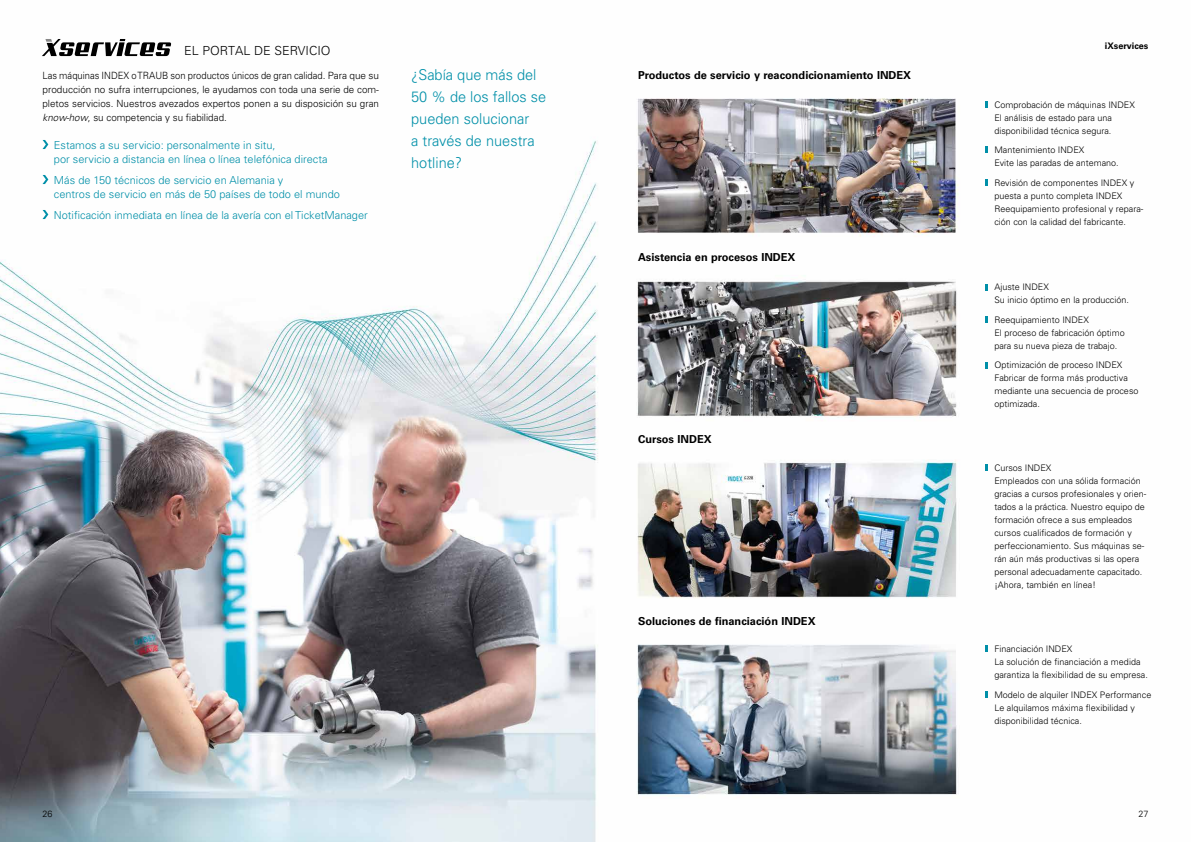
<style>
.page{position:relative;width:1191px;height:842px;background:#fff}
.page>*{position:absolute;margin:0;border:0;box-sizing:border-box;transform-origin:0 0}
.t1{font:300 15px/22px "INDEX Univers";color:#008fa8}
.t2{font:300 12.5px "INDEX Univers";color:#000}
.t3{font:300 11px/14px "INDEX Univers";color:#008fa8}
.t4{font:700 11px "Univers LT Std";color:#000}
.t5{font:300 10px/14px "INDEX Univers";color:#000;text-align:justify;scale:.94 1}
.t6{font:300 9px/13px "INDEX Univers";color:#000}
.t7{font:700 9px "Univers LT Std";color:#000}
.s1{font-style:italic}
</style>
<div class="page">
<img style="left:0;top:43px;width:988px;height:799px">
<svg style="left:42px;top:39px;width:129px;height:17px"></svg>
<svg style="left:986px;top:646px;width:2px;height:6px"></svg>
<svg style="left:986px;top:691px;width:2px;height:7px"></svg>
<svg style="left:986px;top:464px;width:2px;height:7px"></svg>
<svg style="left:986px;top:284px;width:2px;height:6px"></svg>
<svg style="left:986px;top:316px;width:2px;height:7px"></svg>
<svg style="left:986px;top:362px;width:2px;height:6px"></svg>
<svg style="left:986px;top:101px;width:2px;height:7px"></svg>
<svg style="left:986px;top:147px;width:2px;height:6px"></svg>
<svg style="left:986px;top:179px;width:2px;height:7px"></svg>
<svg style="left:43px;top:140px;width:5px;height:9px"></svg>
<svg style="left:43px;top:175px;width:5px;height:9px"></svg>
<svg style="left:43px;top:210px;width:5px;height:9px"></svg>
<h2 class="t2" style="left:184px;top:43px;width:148px">EL PORTAL DE SERVICIO</h2>
<p class="t5" style="left:43px;top:68px;width:359px">Las máquinas INDEX o TRAUB son productos únicos de gran calidad. Para que su producción no sufra interrupciones, le ayudamos con toda una serie de com&shy;pletos servicios. Nuestros avezados expertos ponen a su disposición su gran <span class="s1">know-how</span>, su competencia y su fiabilidad.</p>
<p class="t3" style="left:54px;top:138px;width:275px">Estamos a su servicio: personalmente in situ,<br>por servicio a distancia en línea o línea telefónica directa</p>
<p class="t3" style="left:54px;top:173px;width:287px">Más de 150 técnicos de servicio en Alemania y<br>centros de servicio en más de 50 países de todo el mundo</p>
<p class="t3" style="left:54px;top:208px;width:315px">Notificación inmediata en línea de la avería con el TicketManager</p>
<h1 class="t1" style="left:411px;top:64px;width:137px">¿Sabía que más del<br>50 % de los fallos se pueden solucionar<br>a través de nuestra hotline?</h1>
<p class="t4" style="left:638px;top:69px;width:275px">Productos de servicio y reacondicionamiento INDEX</p>
<p class="t4" style="left:638px;top:251px;width:159px">Asistencia en procesos INDEX</p>
<p class="t4" style="left:638px;top:433px;width:75px">Cursos INDEX</p>
<p class="t4" style="left:638px;top:615px;width:179px">Soluciones de financiación INDEX</p>
<p class="t7" style="left:1105px;top:41px;width:45px">iXservices</p>
<p class="t6" style="left:994px;top:98px;width:142px">Comprobación de máquinas INDEX<br>El análisis de estado para una disponibilidad técnica segura.</p>
<p class="t6" style="left:994px;top:143px;width:126px">Mantenimiento INDEX<br>Evite las paradas de antemano.</p>
<p class="t6" style="left:994px;top:176px;width:151px">Revisión de componentes INDEX y puesta a punto completa INDEX Reequipamiento profesional y repara&shy;ción con la calidad del fabricante.</p>
<p class="t6" style="left:994px;top:281px;width:136px">Ajuste INDEX<br>Su inicio óptimo en la producción.</p>
<p class="t6" style="left:994px;top:313px;width:132px">Reequipamiento INDEX<br>El proceso de fabricación óptimo para su nueva pieza de trabajo.</p>
<p class="t6" style="left:994px;top:359px;width:146px">Optimización de proceso INDEX<br>Fabricar de forma más productiva mediante una secuencia de proceso optimizada.</p>
<p class="t6" style="left:994px;top:461px;width:154px">Cursos INDEX<br>Empleados con una sólida formación gracias a cursos profesionales y orien&shy;tados a la práctica. Nuestro equipo de formación ofrece a sus empleados cursos cualificados de formación y perfeccionamiento. Sus máquinas se&shy;rán aún más productivas si las opera personal adecuadamente capacitado. ¡Ahora, también en línea!</p>
<p class="t6" style="left:994px;top:642px;width:155px">Financiación INDEX<br>La solución de financiación a medida garantiza la flexibilidad de su empresa.</p>
<p class="t6" style="left:994px;top:688px;width:159px">Modelo de alquiler INDEX Performance<br>Le alquilamos máxima flexibilidad y disponibilidad técnica.</p>
<p class="t6" style="left:43px;top:808px;width:12px">26</p>
<p class="t6" style="left:1138px;top:808px;width:12px">27</p>
</div>
